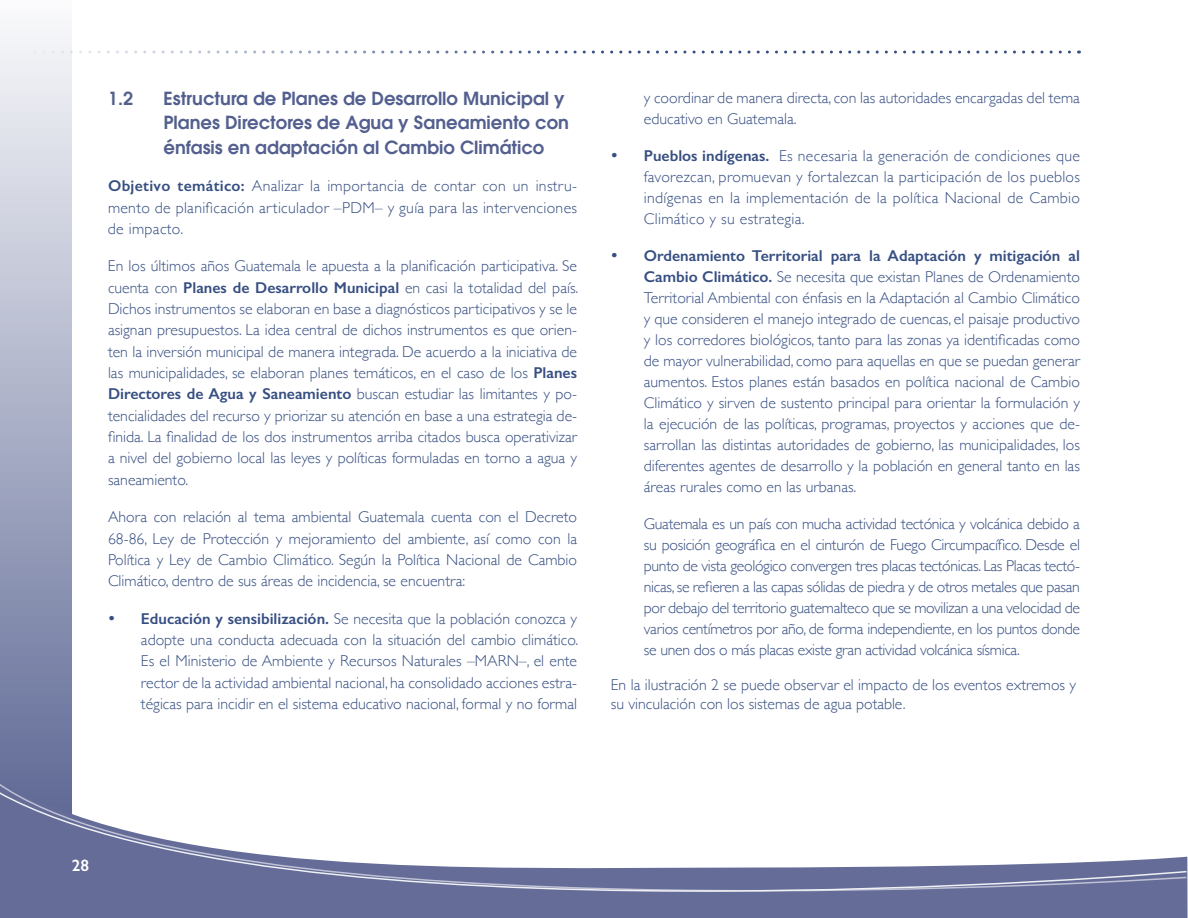
<style>
.page{position:relative;width:1188px;height:918px;background:#fff}
.page>*{position:absolute;margin:0;border:0;box-sizing:border-box;transform-origin:0 0}
.t1{font:600 18px/24.3px "ITC Avant Garde Std";color:#535f8e}
.t2{font:600 16.5px "Gill Sans";color:#fff}
.t3{font:300 15.75px/21px "Gill Sans";color:#364e81;text-align:justify}
.s1{font-weight:600}
</style>
<div class="page">
<div style="left:0;top:0;width:72px;height:841px;background:linear-gradient(to bottom,#fafbfc,#5a6592)"></div>
<svg style="left:0;top:772px;width:72px;height:11px"></svg>
<svg style="left:0;top:783px;width:1188px;height:135px"></svg>
<svg style="left:16px;top:51px;width:1053px;height:3px"></svg>
<p class="t1" style="left:108px;top:86px;width:27px">1.2</p>
<p class="t1" style="left:163px;top:86px;width:407px">Estructura de Planes de Desarrollo Municipal y<br>Planes Directores de Agua y Saneamiento con énfasis en adaptación al Cambio Climático</p>
<p class="t3" style="left:108px;top:175px;width:471px"><span class="s1">Objetivo temático:</span> Analizar la importancia de contar con un instru&shy;mento de planificación articulador –PDM– y guía para las intervenciones de impacto.</p>
<p class="t3" style="left:108px;top:255px;width:472px">En los últimos años Guatemala le apuesta a la planificación participativa. Se cuenta con <span class="s1">Planes de Desarrollo Municipal</span> en casi la totalidad del país.<br>Dichos instrumentos se elaboran en base a diagnósticos participativos y se le asignan presupuestos. La idea central de dichos instrumentos es que orien&shy;ten la inversión municipal de manera integrada. De acuerdo a la iniciativa de las municipalidades, se elaboran planes temáticos, en el caso de los <span class="s1">Planes Directores de Agua y Saneamiento</span> buscan estudiar las limitantes y po&shy;tencialidades del recurso y priorizar su atención en base a una estrategia de&shy;finida. La finalidad de los dos instrumentos arriba citados busca operativizar a nivel del gobierno local las leyes y políticas formuladas en torno a agua y saneamiento.</p>
<p class="t3" style="left:108px;top:506px;width:471px">Ahora con relación al tema ambiental Guatemala cuenta con el Decreto 68-86, Ley de Protección y mejoramiento del ambiente, así como con la Política y Ley de Cambio Climático. Según la Política Nacional de Cambio Climático, dentro de sus áreas de incidencia, se encuentra:</p>
<p class="t3" style="left:141px;top:607px;width:439px;text-indent:-33px">• <span class="s1">Educación y sensibilización.</span> Se necesita que la población conozca y adopte una conducta adecuada con la situación del cambio climático.<br>Es el Ministerio de Ambiente y Recursos Naturales –MARN–, el ente rector de la actividad ambiental nacional, ha consolidado acciones estra&shy;tégicas para incidir en el sistema educativo nacional, formal y no formal</p>
<p class="t3" style="left:644px;top:86px;width:438px">y coordinar de manera directa, con las autoridades encargadas del tema educativo en Guatemala.</p>
<p class="t3" style="left:644px;top:144px;width:438px;text-indent:-33px">• <span class="s1">Pueblos indígenas.</span> Es necesaria la generación de condiciones que favorezcan, promuevan y fortalezcan la participación de los pueblos indígenas en la implementación de la política Nacional de Cambio Climático y su estrategia.</p>
<p class="t3" style="left:644px;top:245px;width:438px;text-indent:-33px">• <span class="s1">Ordenamiento Territorial para la Adaptación y mitigación al Cambio Climático.</span> Se necesita que existan Planes de Ordenamiento Territorial Ambiental con énfasis en la Adaptación al Cambio Climático y que consideren el manejo integrado de cuencas, el paisaje productivo y los corredores biológicos, tanto para las zonas ya identificadas como de mayor vulnerabilidad, como para aquellas en que se puedan generar aumentos. Estos planes están basados en política nacional de Cambio Climático y sirven de sustento principal para orientar la formulación y la ejecución de las políticas, programas, proyectos y acciones que de&shy;sarrollan las distintas autoridades de gobierno, las municipalidades, los diferentes agentes de desarrollo y la población en general tanto en las áreas rurales como en las urbanas.</p>
<p class="t3" style="left:644px;top:513px;width:438px">Guatemala es un país con mucha actividad tectónica y volcánica debido a su posición geográfica en el cinturón de Fuego Circumpacífico. Desde el punto de vista geológico convergen tres placas tectónicas. Las Placas tectó&shy;nicas, se refieren a las capas sólidas de piedra y de otros metales que pasan por debajo del territorio guatemalteco que se movilizan a una velocidad de varios centímetros por año, de forma independiente, en los puntos donde se unen dos o más placas existe gran actividad volcánica sísmica.</p>
<p class="t3" style="left:611px;top:675px;width:467px;line-height:18.9px">En la ilustración 2 se puede observar el impacto de los eventos extremos y su vinculación con los sistemas de agua potable.</p>
<p class="t2" style="left:72px;top:855px;width:19px">28</p>
</div>
